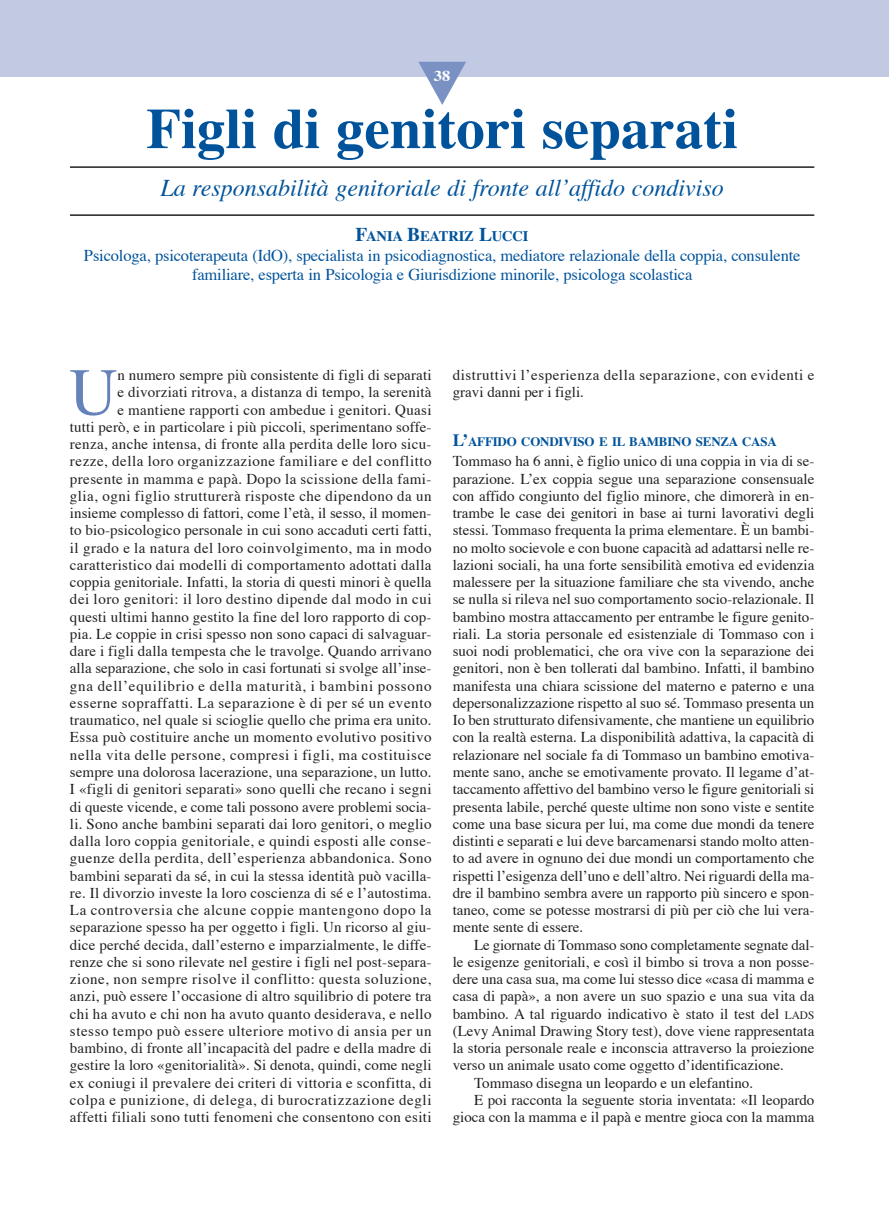
<style>
.page{position:relative;width:889px;height:1208px;background:#fff}
.page>*{position:absolute;margin:0;border:0;box-sizing:border-box;transform-origin:0 0}
.t1{font:67.05px "Times";color:#6682ba}
.t2{font:700 57px "Times";color:#00539b}
.t3{font:italic 24px "Times";color:#00539b}
.t4{font:16.5px/19.5px "Times";letter-spacing:-.01em;color:#00539b;text-align:center}
.t5{font:15px/17.2px "Times";letter-spacing:.01em;color:#231f20;text-align:right}
.t6{font:15px/17.2px "Times";letter-spacing:.035em;color:#231f20}
.t7{font:15px "Times";letter-spacing:-.01em;color:#231f20}
.t8{font:700 15px "Times";color:#fff;scale:1.1 1}
.t9{font:700 14.7px "Times";letter-spacing:-.015em;color:#00539b}
.t10{font:700 12.9px "Times";letter-spacing:-.015em;color:#00539b}
.s1{font-size:19.5px}
.s2{font-size:17.25px}
.s3{font-size:11.25px}
</style>
<div class="page">
<div style="left:0;top:0;width:888px;height:77px;background:#c1c9e3"></div>
<svg style="left:418px;top:62px;width:48px;height:43px"></svg>
<hr style="left:70px;top:166px;width:744px;height:2px;background:#231f20">
<hr style="left:70px;top:214px;width:744px;height:2px;background:#231f20">
<p class="t8" style="left:434px;top:70px;width:16px">38</p>
<h2 class="t2" style="left:146px;top:105px;width:593px">Figli di genitori separati</h2>
<h3 class="t3" style="left:160px;top:178px;width:565px">La responsabilità genitoriale di fronte all’affido condiviso</h3>
<p class="t9" style="left:356px;top:230px;width:174px"><span class="s1">F</span>ANIA <span class="s1">B</span>EATRIZ <span class="s1">L</span>UCCI</p>
<p class="t4" style="left:84px;top:247px;width:718px">Psicologa, psicoterapeuta (IdO), specialista in psicodiagnostica, mediatore relazionale della coppia, consulente familiare, esperta in Psicologia e Giurisdizione minorile, psicologa scolastica</p>
<p class="t5" style="left:70px;top:368px;width:363px">n numero sempre più consistente di figli di separati<br>e divorziati ritrova, a distanza di tempo, la serenità<br>e mantiene rapporti con ambedue i genitori. Quasi<br>tutti però, e in particolare i più piccoli, sperimentano soffe&shy;renza, anche intensa, di fronte alla perdita delle loro sicu&shy;rezze, della loro organizzazione familiare e del conflitto presente in mamma e papà. Dopo la scissione della fami&shy;glia, ogni figlio strutturerà risposte che dipendono da un insieme complesso di fattori, come l’età, il sesso, il momen&shy;to bio-psicologico personale in cui sono accaduti certi fatti, il grado e la natura del loro coinvolgimento, ma in modo caratteristico dai modelli di comportamento adottati dalla coppia genitoriale. Infatti, la storia di questi minori è quella dei loro genitori: il loro destino dipende dal modo in cui questi ultimi hanno gestito la fine del loro rapporto di cop&shy;pia. Le coppie in crisi spesso non sono capaci di salvaguar&shy;dare i figli dalla tempesta che le travolge. Quando arrivano alla separazione, che solo in casi fortunati si svolge all’inse&shy;gna dell’equilibrio e della maturità, i bambini possono esserne sopraffatti. La separazione è di per sé un evento traumatico, nel quale si scioglie quello che prima era unito.<br>Essa può costituire anche un momento evolutivo positivo nella vita delle persone, compresi i figli, ma costituisce sempre una dolorosa lacerazione, una separazione, un lutto.<br>I «figli di genitori separati» sono quelli che recano i segni di queste vicende, e come tali possono avere problemi socia&shy;li. Sono anche bambini separati dai loro genitori, o meglio dalla loro coppia genitoriale, e quindi esposti alle conse&shy;guenze della perdita, dell’esperienza abbandonica. Sono bambini separati da sé, in cui la stessa identità può vacilla&shy;re. Il divorzio investe la loro coscienza di sé e l’autostima.<br>La controversia che alcune coppie mantengono dopo la separazione spesso ha per oggetto i figli. Un ricorso al giu&shy;dice perché decida, dall’esterno e imparzialmente, le diffe&shy;renze che si sono rilevate nel gestire i figli nel post-separa&shy;zione, non sempre risolve il conflitto: questa soluzione, anzi, può essere l’occasione di altro squilibrio di potere tra chi ha avuto e chi non ha avuto quanto desiderava, e nello stesso tempo può essere ulteriore motivo di ansia per un bambino, di fronte all’incapacità del padre e della madre di gestire la loro «genitorialità». Si denota, quindi, come negli ex coniugi il prevalere dei criteri di vittoria e sconfitta, di colpa e punizione, di delega, di burocratizzazione degli affetti filiali sono tutti fenomeni che consentono con esiti</p>
<p class="t6" style="left:453px;top:368px;width:363px">distruttivi l’esperienza della separazione, con evidenti e gravi danni per i figli.</p>
<h1 class="t1" style="left:69px;top:364px;width:50px">U</h1>
<p class="t10" style="left:453px;top:436px;width:325px"><span class="s2">L’</span>AFFIDO CONDIVISO E IL BAMBINO SENZA CASA</p>
<p class="t5" style="left:453px;top:454px;width:363px;text-align:justify">Tommaso ha 6 anni, è figlio unico di una coppia in via di se&shy;parazione. L’ex coppia segue una separazione consensuale con affido congiunto del figlio minore, che dimorerà in en&shy;trambe le case dei genitori in base ai turni lavorativi degli stessi. Tommaso frequenta la prima elementare. È un bambi&shy;no molto socievole e con buone capacità ad adattarsi nelle re&shy;lazioni sociali, ha una forte sensibilità emotiva ed evidenzia malessere per la situazione familiare che sta vivendo, anche se nulla si rileva nel suo comportamento socio-relazionale. Il bambino mostra attaccamento per entrambe le figure genito&shy;riali. La storia personale ed esistenziale di Tommaso con i suoi nodi problematici, che ora vive con la separazione dei genitori, non è ben tollerati dal bambino. Infatti, il bambino manifesta una chiara scissione del materno e paterno e una depersonalizzazione rispetto al suo sé. Tommaso presenta un Io ben strutturato difensivamente, che mantiene un equilibrio con la realtà esterna. La disponibilità adattiva, la capacità di relazionare nel sociale fa di Tommaso un bambino emotiva&shy;mente sano, anche se emotivamente provato. Il legame d’at&shy;taccamento affettivo del bambino verso le figure genitoriali si presenta labile, perché queste ultime non sono viste e sentite come una base sicura per lui, ma come due mondi da tenere distinti e separati e lui deve barcamenarsi stando molto atten&shy;to ad avere in ognuno dei due mondi un comportamento che rispetti l’esigenza dell’uno e dell’altro. Nei riguardi della ma&shy;dre il bambino sembra avere un rapporto più sincero e spon&shy;taneo, come se potesse mostrarsi di più per ciò che lui vera&shy;mente sente di essere.</p>
<p class="t7" style="left:474px;top:938px;width:342px">Le giornate di Tommaso sono completamente segnate dal-</p>
<p class="t5" style="left:453px;top:954px;width:363px">le esigenze genitoriali, e così il bimbo si trova a non posse-</p>
<p class="t5" style="left:453px;top:971px;width:363px">dere una casa sua, ma come lui stesso dice «casa di mamma e</p>
<p class="t5" style="left:453px;top:989px;width:363px">casa di papà», a non avere un suo spazio e una sua vita da</p>
<p class="t5" style="left:453px;top:1006px;width:363px">bambino. A tal riguardo indicativo è stato il test del <span class="s3">LADS</span></p>
<p class="t5" style="left:453px;top:1023px;width:363px">(Levy Animal Drawing Story test), dove viene rappresentata</p>
<p class="t5" style="left:453px;top:1040px;width:363px">la storia personale reale e inconscia attraverso la proiezione</p>
<p class="t5" style="left:453px;top:1058px;width:332px">verso un animale usato come oggetto d’identificazione.</p>
<p class="t5" style="left:474px;top:1075px;width:281px">Tommaso disegna un leopardo e un elefantino.</p>
<p class="t5" style="left:474px;top:1092px;width:342px">E poi racconta la seguente storia inventata: «Il leopardo</p>
<p class="t5" style="left:453px;top:1109px;width:363px">gioca con la mamma e il papà e mentre gioca con la mamma</p>
</div>
